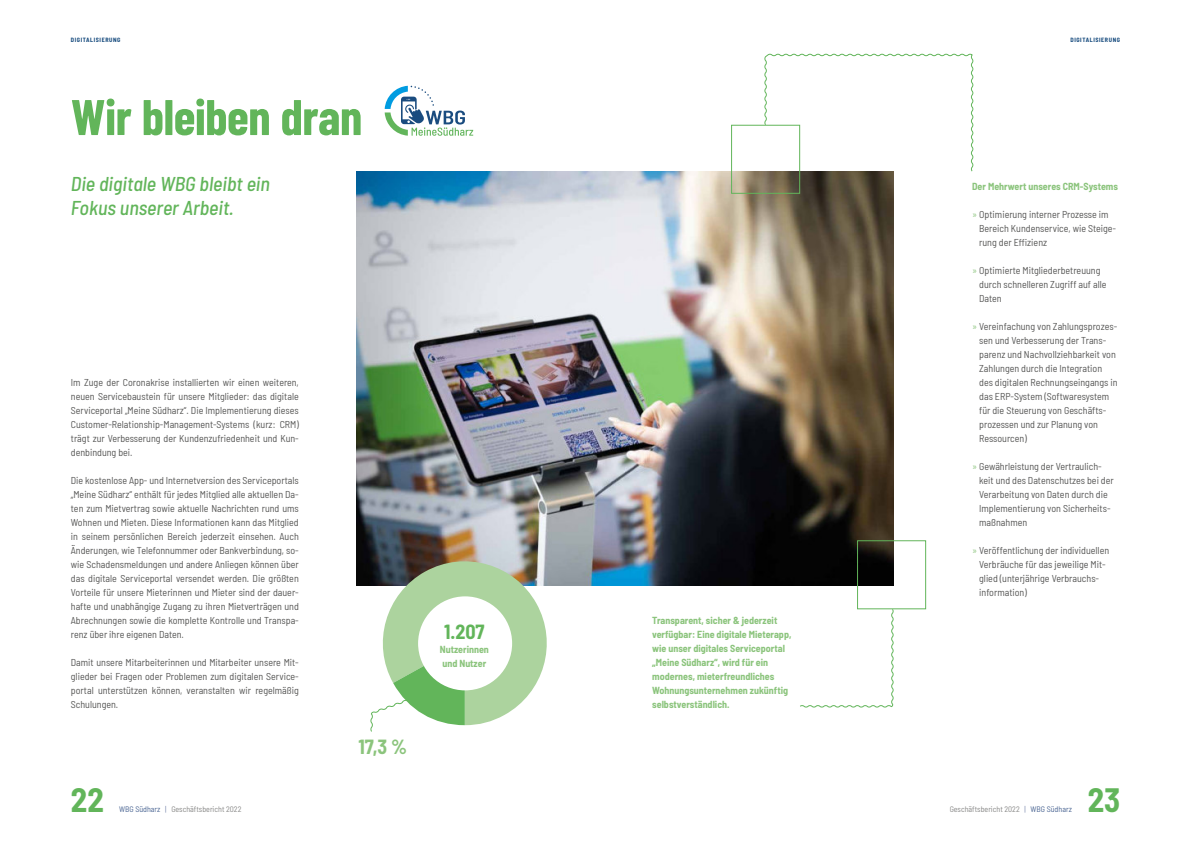
<style>
.page{position:relative;width:1191px;height:842px;background:#fff}
.page>*{position:absolute;margin:0;border:0;box-sizing:border-box;transform-origin:0 0}
.t1{font:700 50px "Barlow Condensed";letter-spacing:-.01em;color:#62b55a}
.t2{font:700 semi-condensed 33px "Barlow";color:#62b55a}
.t3{font:italic 500 semi-condensed 20px/24px "Barlow";color:#62b55a}
.t4{font:700 semi-condensed 20px "Barlow";color:#62b55a}
.t5{font:700 semi-condensed 20px "Barlow";color:#8bc47c}
.t6{font:semi-condensed 10px/14px "Barlow";color:#575756}
.t7{font:700 semi-condensed 10px/14px "Barlow";color:#8bc47c}
.t8{font:semi-condensed 8px "Barlow";color:#878786}
.t9{font:700 semi-condensed 6px "Barlow";letter-spacing:.1em;color:#154a7d}
.s1{color:#8bc47c}
.s2{color:#496492}
.s3{color:#7785ab}
</style>
<div class="page">
<img style="left:356px;top:171px;width:537px;height:414px">
<div style="left:731px;top:125px;width:69px;height:69px;border:1px solid #62b55a"></div>
<div style="left:857px;top:540px;width:69px;height:69px;border:1px solid #62b55a"></div>
<svg style="left:764px;top:53px;width:210px;height:119px"></svg>
<svg style="left:800px;top:609px;width:94px;height:99px"></svg>
<svg style="left:370px;top:550px;width:188px;height:182px"></svg>
<svg style="left:385px;top:86px;width:88px;height:50px"></svg>
<p class="t9" style="left:71px;top:37px;width:51px">DIGITALISIERUNG</p>
<p class="t9" style="left:1070px;top:37px;width:51px">DIGITALISIERUNG</p>
<h1 class="t1" style="left:71px;top:99px;width:293px">Wir bleiben dran</h1>
<h3 class="t3" style="left:71px;top:174px;width:200px">Die digitale WBG bleibt ein<br>Fokus unserer Arbeit.</h3>
<p class="t6" style="left:71px;top:376px;width:229px;text-align:justify">Im Zuge der Coronakrise installierten wir einen weiteren, neuen Servicebaustein für unsere Mitglieder: das digitale Serviceportal „Meine Südharz“. Die Implementierung dieses Customer-Relationship-Management-Systems (kurz: CRM) trägt zur Verbesserung der Kundenzufriedenheit und Kun&shy;denbindung bei.</p>
<p class="t6" style="left:71px;top:474px;width:229px;text-align:justify">Die kostenlose App- und Internetversion des Serviceportals „Meine Südharz“ enthält für jedes Mitglied alle aktuellen Da&shy;ten zum Mietvertrag sowie aktuelle Nachrichten rund ums Wohnen und Mieten. Diese Informationen kann das Mitglied in seinem persönlichen Bereich jederzeit einsehen. Auch Änderungen, wie Telefonnummer oder Bankverbindung, so&shy;wie Schadensmeldungen und andere Anliegen können über das digitale Serviceportal versendet werden. Die größten Vorteile für unsere Mieterinnen und Mieter sind der dauer&shy;hafte und unabhängige Zugang zu ihren Mietverträgen und Abrechnungen sowie die komplette Kontrolle und Transpa&shy;renz über ihre eigenen Daten.</p>
<p class="t6" style="left:71px;top:656px;width:229px;text-align:justify">Damit unsere Mitarbeiterinnen und Mitarbeiter unsere Mit&shy;glieder bei Fragen oder Problemen zum digitalen Service&shy;portal unterstützen können, veranstalten wir regelmäßig Schulungen.</p>
<h3 class="t5" style="left:358px;top:738px;width:50px">17,3 %</h3>
<h3 class="t4" style="left:444px;top:624px;width:42px">1.207</h3>
<p class="t7" style="left:440px;top:644px;width:51px">Nutzerinnen und Nutzer</p>
<p class="t7" style="left:652px;top:614px;width:141px">Transparent, sicher &amp; jederzeit verfügbar: Eine digitale Mieterapp, wie unser digitales Serviceportal „Meine Südharz“, wird für ein modernes, mieterfreundliches<br>Wohnungsunternehmen zukünftig selbstverständlich.</p>
<p class="t7" style="left:972px;top:180px;width:147px">Der Mehrwert unseres CRM-Systems</p>
<p class="t6" style="left:979px;top:208px;width:138px;text-indent:-7px"><span class="s1">»</span> Optimierung interner Prozesse im<br>Bereich Kundenservice, wie Steige&shy;rung der Effizienz</p>
<p class="t6" style="left:979px;top:264px;width:129px;text-indent:-7px"><span class="s1">»</span> Optimierte Mitgliederbetreuung durch schnelleren Zugriff auf alle<br>Daten</p>
<p class="t6" style="left:979px;top:320px;width:140px;text-indent:-7px"><span class="s1">»</span> Vereinfachung von Zahlungsprozes&shy;sen und Verbesserung der Trans&shy;parenz und Nachvollziehbarkeit von<br>Zahlungen durch die Integration des digitalen Rechnungseingangs in das ERP-System (Softwaresystem für die Steuerung von Geschäfts&shy;prozessen und zur Planung von<br>Ressourcen)</p>
<p class="t6" style="left:979px;top:460px;width:136px;text-indent:-7px"><span class="s1">»</span> Gewährleistung der Vertraulich&shy;keit und des Datenschutzes bei der<br>Verarbeitung von Daten durch die<br>Implementierung von Sicherheits&shy;maßnahmen</p>
<p class="t6" style="left:979px;top:544px;width:131px;text-indent:-7px"><span class="s1">»</span> Veröffentlichung der individuellen<br>Verbräuche für das jeweilige Mit&shy;glied (unterjährige Verbrauchs&shy;information)</p>
<h2 class="t2" style="left:71px;top:787px;width:34px">22</h2>
<h2 class="t2" style="left:1087px;top:787px;width:34px">23</h2>
<p class="t8" style="left:119px;top:805px;width:124px"><span class="s2">WBG Südharz</span> <span class="s3">|</span> Geschäftsbericht 2022</p>
<p class="t8" style="left:949px;top:805px;width:124px">Geschäftsbericht 2022 <span class="s3">|</span> <span class="s2">WBG Südharz</span></p>
</div>
